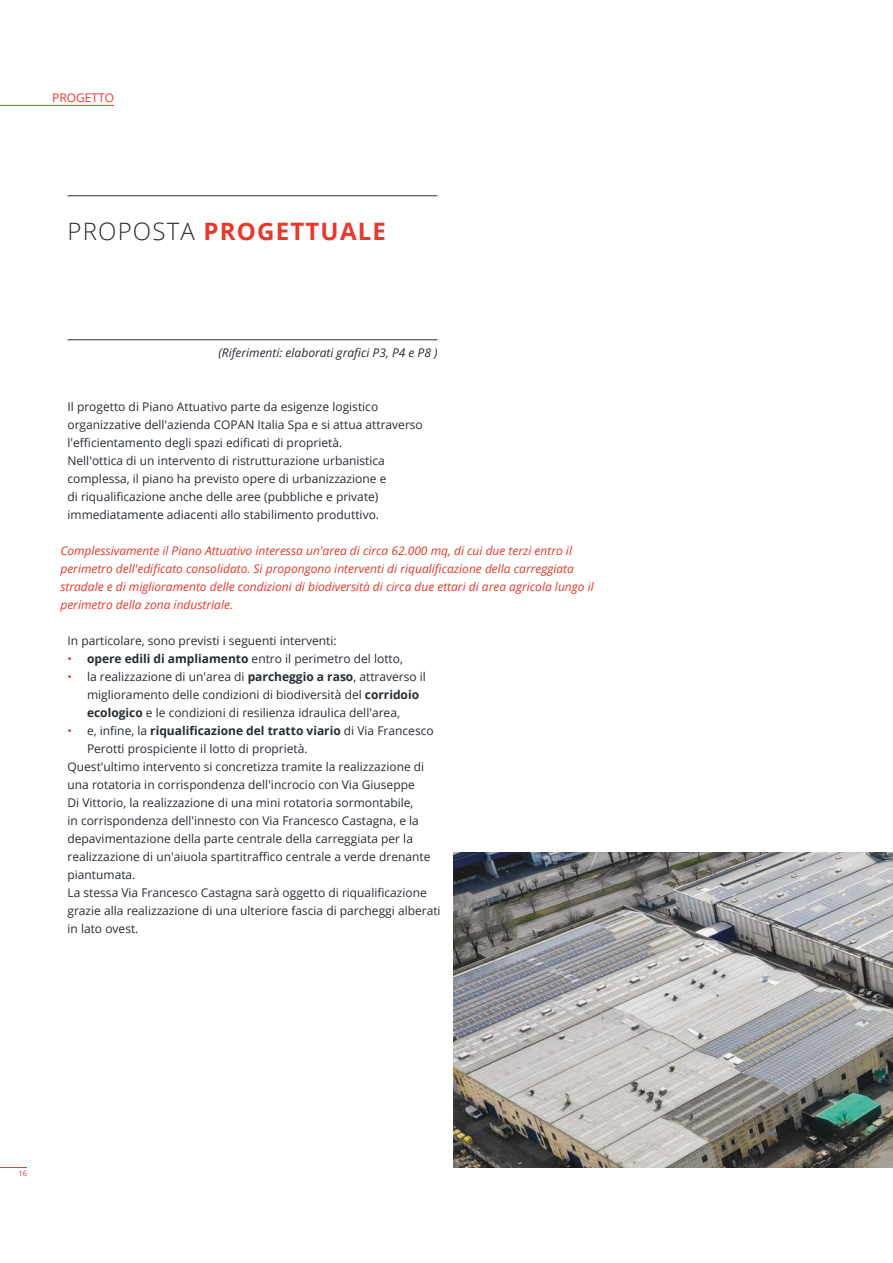
<style>
.page{position:relative;width:893px;height:1263px;background:#fff}
.page>*{position:absolute;margin:0;border:0;box-sizing:border-box;transform-origin:0 0}
.t1{font:700 24px "Open Sans";letter-spacing:.05em;color:#e7382b}
.t2{font:12px/18px "Open Sans 2";color:#262c35}
.t3{font:12px/18px "Open Sans Italic 2";color:#e7382b}
.t4{font:12px "Open Sans";color:#262c35}
.t5{font:italic 12px "Open Sans";color:#e7382b}
.t6{font:12px "Open Sans Bold 2";color:#262c35}
.t7{font:italic 12px "Open Sans";color:#262c35}
.t8{font:12px "Open Sans 2";color:#e7382b}
.t9{font:7.5px "Open Sans";color:#e7382b}
.s1{font-weight:300;color:#262c35}
.s2{font-family:"Open Sans";color:#e7382b}
.s3{font-family:"Open Sans";font-weight:700}
.s4{color:#e7382b}
.s5{font-weight:700}
.s6{font-family:"Open Sans 2"}
.s7{font-family:"Open Sans"}
</style>
<div class="page">
<img style="left:453px;top:852px;width:440px;height:315px">
<svg style="left:0;top:1167px;width:27px;height:1px"></svg>
<hr style="left:0;top:105px;width:114px;height:1px;background:#e7382b">
<hr style="left:68px;top:195px;width:369px;height:1px;background:#262c35">
<hr style="left:68px;top:339px;width:369px;height:1px;background:#262c35">
<p class="t8" style="left:52px;top:89px;width:64px">PROGETTO</p>
<h1 class="t1" style="left:68px;top:214px;width:320px"><span class="s1">PROPOSTA</span> PROGETTUALE</h1>
<p class="t7" style="left:218px;top:344px;width:221px">(Riferimenti: elaborati grafici P3, P4 e P8 )</p>
<p class="t2" style="left:67px;top:397px;width:357px">Il progetto di Piano Attuativo parte da esigenze logistico organizzative dell'azienda COPAN Italia Spa e si attua attraverso l'efficientamento degli spazi edificati di proprietà.<br>Nell'ottica di un intervento di ristrutturazione urbanistica complessa, il piano ha previsto opere di urbanizzazione e<br>di riqualificazione anche delle aree (pubbliche e private) immediatamente adiacenti allo stabilimento produttivo.</p>
<p class="t3" style="left:60px;top:541px;width:513px">Complessivamente il Piano Attuativo interessa un'area di circa 62.000 mq, di cui due terzi entro il</p>
<p class="t5" style="left:60px;top:560px;width:515px">perimetro dell'edificato consolidato. Si propongono interventi di riqualificazione della carreggiata</p>
<p class="t3" style="left:60px;top:577px;width:535px">stradale e di miglioramento delle condizioni di biodiversità di circa due ettari di area agricola lungo il perimetro della zona industriale.</p>
<p class="t2" style="left:67px;top:631px;width:271px">In particolare, sono previsti i seguenti interventi:</p>
<p class="t2" style="left:67px;top:649px;width:337px"><span class="s2">•</span> <span class="s3">opere edili di ampliamento</span> entro il perimetro del lotto,</p>
<p class="t4" style="left:67px;top:668px;width:360px"><span class="s4">•</span> la realizzazione di un'area di <span class="s5">parcheggio a raso</span>, attraverso il</p>
<p class="t2" style="left:87px;top:685px;width:334px">miglioramento delle condizioni di biodiversità del <span class="s3">corridoio</span></p>
<p class="t4" style="left:87px;top:704px;width:314px"><span class="s5">ecologico</span> e le condizioni di resilienza idraulica dell'area,</p>
<p class="t6" style="left:67px;top:722px;width:368px"><span class="s2">•</span> <span class="s6">e, infine, la</span> riqualificazione del tratto viario <span class="s7">di Via Francesco</span></p>
<p class="t2" style="left:67px;top:739px;width:375px;text-indent:20px">Perotti prospiciente il lotto di proprietà.<br>Quest'ultimo intervento si concretizza tramite la realizzazione di una rotatoria in corrispondenza dell'incrocio con Via Giuseppe<br>Di Vittorio, la realizzazione di una mini rotatoria sormontabile,<br>in corrispondenza dell'innesto con Via Francesco Castagna, e la depavimentazione della parte centrale della carreggiata per la realizzazione di un'aiuola spartitraffico centrale a verde drenante piantumata.<br>La stessa Via Francesco Castagna sarà oggetto di riqualificazione grazie alla realizzazione di una ulteriore fascia di parcheggi alberati</p>
<p class="t4" style="left:67px;top:920px;width:72px">in lato ovest.</p>
<p class="t9" style="left:18px;top:1168px;width:10px">16</p>
</div>
